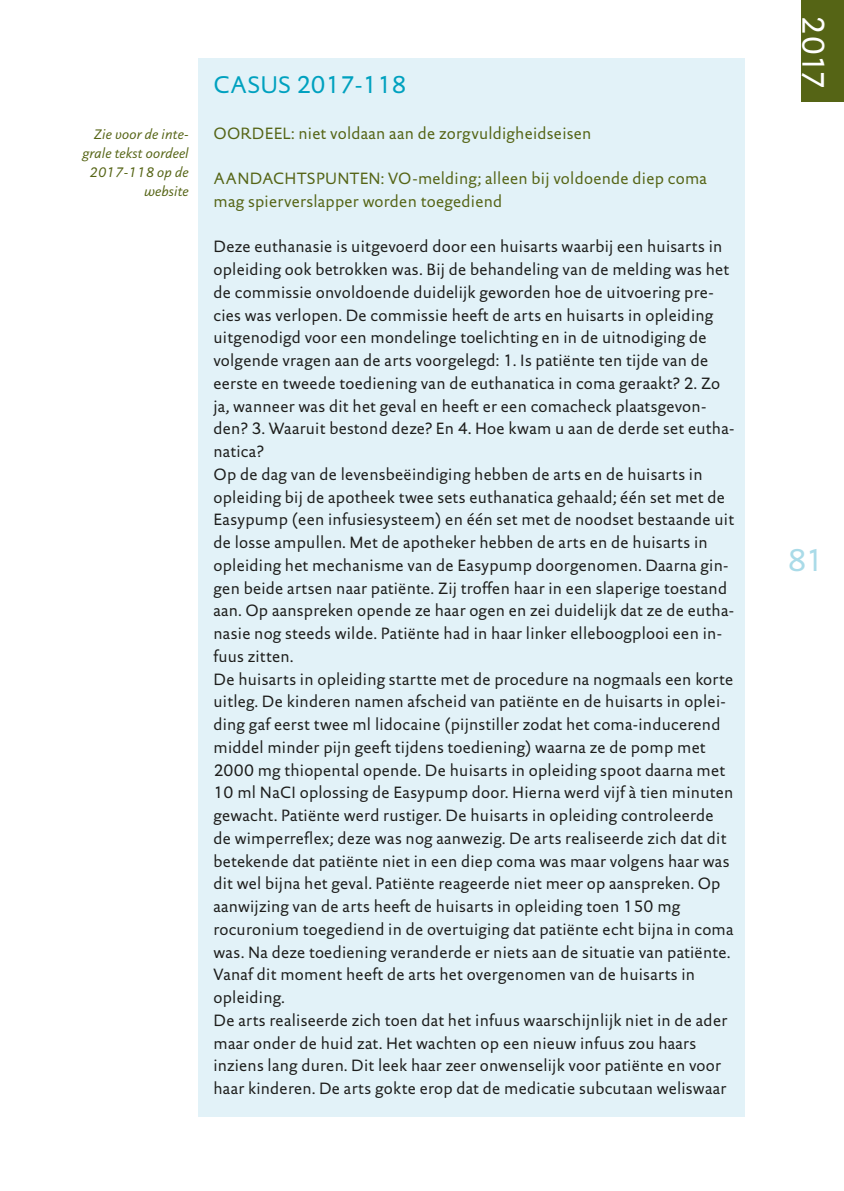
<style>
.page{position:relative;width:844px;height:1191px;background:#fff}
.page>*{position:absolute;margin:0;border:0;box-sizing:border-box;transform-origin:0 0}
.t1{font:31.5px "DTL Documenta Sans TOT";color:#fff}
.t2{font:31.5px "DTL Documenta Sans TOT";color:#aadbe8}
.t3{font:24.5px "DTL Documenta Sans TOT";color:#00a1bf}
.t4{font:16.62px/22.8px "DTL Documenta Sans TOT";letter-spacing:.015em;color:#1d1d1b}
.t5{font:16.62px/22.8px "DTL Documenta Sans TOT";letter-spacing:.015em;color:#556415}
.t6{font:italic 14px/19.2px "DTL Documenta Sans TOT";letter-spacing:.015em;color:#556415;text-align:right}
</style>
<div class="page">
<div style="left:801px;top:0;width:42px;height:102px;background:#556415"></div>
<div style="left:198px;top:58px;width:546px;height:1058px;background:#e2f2f8"></div>
<p class="t6" style="left:82px;top:124px;width:108px">Zie voor de inte&shy;grale tekst oordeel<br>2017-118 op de website</p>
<h2 class="t3" style="left:213px;top:70px;width:194px">CASUS 2017-118</h2>
<p class="t5" style="left:213px;top:121px;width:379px">OORDEEL: niet voldaan aan de zorgvuldigheidseisen</p>
<p class="t5" style="left:213px;top:167px;width:495px">AANDACHTSPUNTEN: VO-melding; alleen bij voldoende diep coma mag spierverslapper worden toegediend</p>
<p class="t4" style="left:213px;top:235px;width:522px">Deze euthanasie is uitgevoerd door een huisarts waarbij een huisarts in opleiding ook betrokken was. Bij de behandeling van de melding was het de commissie onvoldoende duidelijk geworden hoe de uitvoering pre&shy;cies was verlopen. De commissie heeft de arts en huisarts in opleiding uitgenodigd voor een mondelinge toelichting en in de uitnodiging de volgende vragen aan de arts voorgelegd: 1. Is patiënte ten tijde van de eerste en tweede toediening van de euthanatica in coma geraakt? 2. Zo ja, wanneer was dit het geval en heeft er een comacheck plaatsgevon&shy;den? 3. Waaruit bestond deze? En 4. Hoe kwam u aan de derde set eutha&shy;natica?<br>Op de dag van de levensbeëindiging hebben de arts en de huisarts in opleiding bij de apotheek twee sets euthanatica gehaald; één set met de Easypump (een infusiesysteem) en één set met de noodset bestaande uit de losse ampullen. Met de apotheker hebben de arts en de huisarts in opleiding het mechanisme van de Easypump doorgenomen. Daarna gin&shy;gen beide artsen naar patiënte. Zij troffen haar in een slaperige toestand aan. Op aanspreken opende ze haar ogen en zei duidelijk dat ze de eutha&shy;nasie nog steeds wilde. Patiënte had in haar linker elleboogplooi een in&shy;fuus zitten.<br>De huisarts in opleiding startte met de procedure na nogmaals een korte uitleg. De kinderen namen afscheid van patiënte en de huisarts in oplei&shy;ding gaf eerst twee ml lidocaine (pijnstiller zodat het coma-inducerend middel minder pijn geeft tijdens toediening) waarna ze de pomp met 2000 mg thiopental opende. De huisarts in opleiding spoot daarna met 10 ml NaCI oplossing de Easypump door. Hierna werd vijf à tien minuten gewacht. Patiënte werd rustiger. De huisarts in opleiding controleerde de wimperreflex; deze was nog aanwezig. De arts realiseerde zich dat dit betekende dat patiënte niet in een diep coma was maar volgens haar was dit wel bijna het geval. Patiënte reageerde niet meer op aanspreken. Op aanwijzing van de arts heeft de huisarts in opleiding toen 150 mg rocuronium toegediend in de overtuiging dat patiënte echt bijna in coma was. Na deze toediening veranderde er niets aan de situatie van patiënte.<br>Vanaf dit moment heeft de arts het overgenomen van de huisarts in opleiding.<br>De arts realiseerde zich toen dat het infuus waarschijnlijk niet in de ader maar onder de huid zat. Het wachten op een nieuw infuus zou haars inziens lang duren. Dit leek haar zeer onwenselijk voor patiënte en voor haar kinderen. De arts gokte erop dat de medicatie subcutaan weliswaar</p>
<h1 class="t1" style="left:832px;top:15px;width:76px;rotate:90deg">2017</h1>
<h1 class="t2" style="left:787px;top:541px;width:38px">81</h1>
</div>
